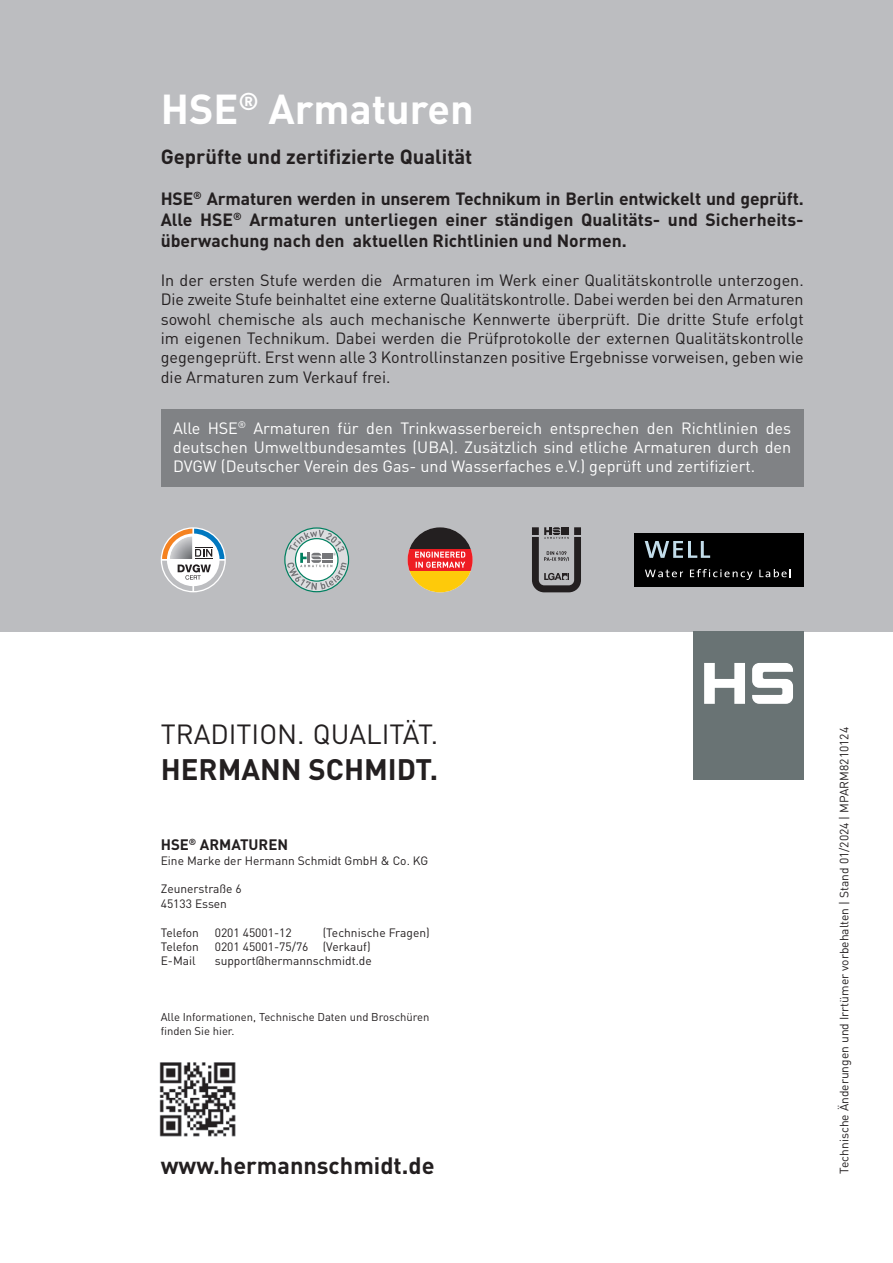
<style>
.page{position:relative;width:893px;height:1263px;background:#fff}
.page>*{position:absolute;margin:0;border:0;box-sizing:border-box;transform-origin:0 0}
.t1{font:700 41.25px "DIN";color:#fff}
.t2{font:700 29.25px "DIN";color:#231f20}
.t3{font:27.45px "DIN";color:#231f20}
.t4{font:700 23.4px "DINOT";color:#231f20}
.t5{font:700 20.25px "DIN";color:#231f20}
.t6{font:700 17.55px/21px "DIN";color:#231f20;text-align:justify}
.t7{font:16.2px/19.5px "DIN";color:#231f20;text-align:justify}
.t8{font:16.2px/19.5px "DIN";color:#fff;text-align:justify}
.t9{font:700 15px "DIN";color:#231f20}
.t10{font:12px/14.4px "DIN";color:#231f20}
.t11{font:11.25px/13.5px "DIN";color:#231f20}
</style>
<div class="page">
<div style="left:0;top:0;width:893px;height:631px;background:#bcbdc0"></div>
<div style="left:161px;top:409px;width:643px;height:77px;background:#808285"></div>
<div style="left:284px;top:527px;width:65px;height:65px;border:1px solid #008060;border-radius:50%"></div>
<svg style="left:287px;top:530px;width:60px;height:60px"></svg>
<svg style="left:162px;top:529px;width:62px;height:62px"></svg>
<svg style="left:409px;top:527px;width:62px;height:22px"></svg>
<div style="left:408px;top:549px;width:65px;height:22px;background:#ee1d23"></div>
<svg style="left:409px;top:571px;width:62px;height:21px"></svg>
<svg style="left:415px;top:552px;width:50px;height:16px"></svg>
<svg style="left:532px;top:527px;width:49px;height:65px"></svg>
<div style="left:634px;top:533px;width:170px;height:53px;background:#000"></div>
<svg style="left:645px;top:569px;width:38px;height:8px"></svg>
<svg style="left:690px;top:569px;width:63px;height:11px"></svg>
<svg style="left:759px;top:569px;width:32px;height:8px"></svg>
<svg style="left:645px;top:541px;width:65px;height:17px"></svg>
<div style="left:693px;top:631px;width:111px;height:149px;background:#697374"></div>
<svg style="left:752px;top:663px;width:41px;height:41px"></svg>
<svg style="left:704px;top:663px;width:41px;height:41px"></svg>
<img style="left:159px;top:1062px;width:77px;height:75px">
<h1 class="t1" style="left:161px;top:86px;width:315px">HSE<sup>®</sup> Armaturen</h1>
<p class="t5" style="left:161px;top:146px;width:313px">Geprüfte und zertifizierte Qualität</p>
<p class="t6" style="left:161px;top:188px;width:644px">HSE<sup>®</sup> Armaturen werden in unserem Technikum in Berlin entwickelt und geprüft.<br>Alle HSE<sup>®</sup> Armaturen unterliegen einer ständigen Qualitäts- und Sicherheits&shy;überwachung nach den aktuellen Richtlinien und Normen.</p>
<p class="t7" style="left:161px;top:271px;width:644px">In der ersten Stufe werden die Armaturen im Werk einer Qualitätskontrolle unterzogen.<br>Die zweite Stufe beinhaltet eine externe Qualitätskontrolle. Dabei werden bei den Armaturen sowohl chemische als auch mechanische Kennwerte überprüft. Die dritte Stufe erfolgt im eigenen Technikum. Dabei werden die Prüfprotokolle der externen Qualitätskontrolle gegengeprüft. Erst wenn alle 3 Kontrollinstanzen positive Ergebnisse vorweisen, geben wie die Armaturen zum Verkauf frei.</p>
<p class="t8" style="left:173px;top:418px;width:620px">Alle HSE<sup>®</sup> Armaturen für den Trinkwasserbereich entsprechen den Richtlinien des deutschen Umweltbundesamtes (UBA). Zusätzlich sind etliche Armaturen durch den DVGW (Deutscher Verein des Gas- und Wasserfaches e.V.) geprüft und zertifiziert.</p>
<h3 class="t3" style="left:161px;top:720px;width:279px">TRADITION. QUALITÄT.</h3>
<h2 class="t2" style="left:161px;top:753px;width:279px">HERMANN SCHMIDT.</h2>
<p class="t9" style="left:161px;top:836px;width:129px">HSE<sup>®</sup> ARMATUREN</p>
<p class="t10" style="left:161px;top:853px;width:269px">Eine Marke der Hermann Schmidt GmbH &amp; Co. KG</p>
<p class="t10" style="left:161px;top:882px;width:83px">Zeunerstraße 6<br>45133 Essen</p>
<p class="t10" style="left:161px;top:925px;width:40px">Telefon</p>
<p class="t10" style="left:215px;top:925px;width:79px">0201 45001-12</p>
<p class="t10" style="left:323px;top:925px;width:108px">(Technische Fragen)</p>
<p class="t10" style="left:161px;top:940px;width:40px">Telefon</p>
<p class="t10" style="left:215px;top:940px;width:157px">0201 45001-75/76 (Verkauf)</p>
<p class="t10" style="left:161px;top:954px;width:37px">E-Mail</p>
<p class="t10" style="left:215px;top:954px;width:159px">support@hermannschmidt.de</p>
<p class="t11" style="left:161px;top:1011px;width:270px">Alle Informationen, Technische Daten und Broschüren finden Sie hier.</p>
<h3 class="t4" style="left:161px;top:1152px;width:275px">www.hermannschmidt.de</h3>
<p class="t10" style="left:837px;top:1174px;width:448px;rotate:-90deg">Technische Änderungen und Irrtümer vorbehalten | Stand 01/2024 | MPARM8210124</p>
</div>
